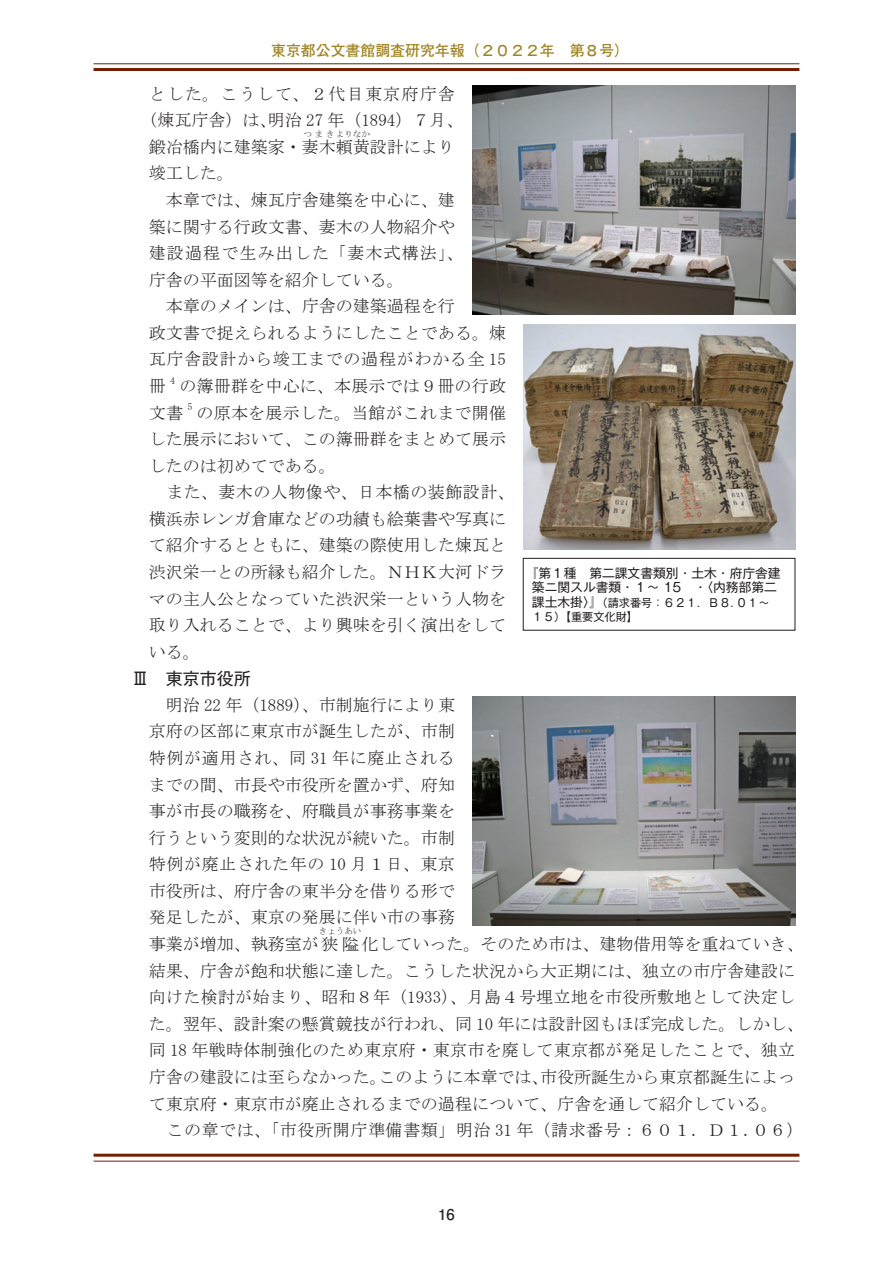
<style>
.page{position:relative;width:893px;height:1263px;background:#fff}
.page>*{position:absolute;margin:0;border:0;box-sizing:border-box;transform-origin:0 0}
.t1{font:16.95px/26.5px "MS Mincho";color:#231f20}
.t2{font:16.95px "Gothic MB101 Pro";color:#231f20}
.t3{font:700 14.85px "Futo Go B101 Pr 5";color:#a18625}
.t4{font:700 14.85px "Futo Go B101 Pr 5";color:#231f20}
.t5{font:12.75px/14.9px "Gothic MB101 Pro";color:#231f20;text-align:center}
.t6{font:11.1px/14.1px "Gothic MB101 Pro";color:#231f20}
.t7{font:9.9px "MS Mincho";color:#231f20}
.t8{font:8.55px "MS Mincho";letter-spacing:.085em;color:#231f20}
.t9{font:8.55px "MS Mincho";color:#231f20}
.s1{font-size:12.75px}
</style>
<div class="page">
<hr style="left:94px;top:64px;width:705px;height:1px;background:#751d00">
<hr style="left:94px;top:68px;width:705px;height:3px;background:#751d00">
<hr style="left:94px;top:1161px;width:705px;height:1px;background:#751d00">
<hr style="left:94px;top:1154px;width:705px;height:3px;background:#751d00">
<img style="left:472px;top:85px;width:323px;height:230px">
<div style="left:523px;top:558px;width:272px;height:72px;border:1px solid #231f20"></div>
<img style="left:523px;top:324px;width:272px;height:226px">
<img style="left:472px;top:696px;width:323px;height:230px">
<p class="t3" style="left:271px;top:38px;width:360px">東京都公文書館調査研究年報（２０２２年　第８号）</p>
<p class="t1" style="left:140px;top:80px;width:325px;text-align:center">とした。こうして、２代目東京府庁舎（煉瓦庁舎）は、明治 27 年（1894）７月、鍛冶橋内に建築家・妻木頼黄設計により</p>
<p class="t8" style="left:303px;top:130px;width:68px">つまきよりなか</p>
<p class="t1" style="left:149px;top:160px;width:359px">竣工した。<br>　本章では、煉瓦庁舎建築を中心に、建<br>築に関する行政文書、妻木の人物紹介や<br>建設過程で生み出した「妻木式構法」、<br>庁舎の平面図等を紹介している。<br>　本章のメインは、庁舎の建築過程を行<br>政文書で捉えられるようにしたことである。煉瓦庁舎設計から竣工までの過程がわかる全 15冊</p>
<p class="t7" style="left:170px;top:375px;width:6px">4</p>
<p class="t1" style="left:149px;top:373px;width:359px;text-indent:31px">の簿冊群を中心に、本展示では９冊の行政文書</p>
<p class="t7" style="left:187px;top:402px;width:6px">5</p>
<p class="t1" style="left:149px;top:399px;width:367px;text-indent:48px">の原本を展示した。当館がこれまで開催した展示において、この簿冊群をまとめて展示したのは初めてである。<br>　また、妻木の人物像や、日本橋の装飾設計、横浜赤レンガ倉庫などの功績も絵葉書や写真にて紹介するとともに、建築の際使用した煉瓦と渋沢栄一との所縁も紹介した。ＮＨＫ大河ドラマの主人公となっていた渋沢栄一という人物を取り入れることで、より興味を引く演出をしている。</p>
<p class="t2" style="left:132px;top:664px;width:121px">Ⅲ　東京市役所</p>
<p class="t1" style="left:149px;top:691px;width:656px">　明治 22 年（1889）、市制施行により東<br>京府の区部に東京市が誕生したが、市制<br>特例が適用され、同 31 年に廃止される<br>までの間、市長や市役所を置かず、府知<br>事が市長の職務を、府職員が事務事業を<br>行うという変則的な状況が続いた。市制<br>特例が廃止された年の 10 月１日、東京<br>市役所は、府庁舎の東半分を借りる形で<br>発足したが、東京の発展に伴い市の事務<br>事業が増加、執務室が狭隘化していった。そのため市は、建物借用等を重ねていき、</p>
<p class="t5" style="left:526px;top:563px;width:257px">『第１種　第二課文書類別・土木・府庁舎建築ニ関スル書類・１～ 15　・〈内務部第二</p>
<p class="t6" style="left:532px;top:594px;width:239px"><span class="s1">課土木掛〉』</span>（請求番号：６２１．Ｂ８．０１～<br>１５）【重要文化財】</p>
<p class="t9" style="left:319px;top:927px;width:44px">きょうあい</p>
<p class="t1" style="left:149px;top:957px;width:656px">結果、庁舎が飽和状態に達した。こうした状況から大正期には、独立の市庁舎建設に向けた検討が始まり、昭和８年（1933）、月島４号埋立地を市役所敷地として決定した。翌年、設計案の懸賞競技が行われ、同 10 年には設計図もほぼ完成した。しかし、同 18 年戦時体制強化のため東京府・東京市を廃して東京都が発足したことで、独立庁舎の建設には至らなかった。このように本章では、市役所誕生から東京都誕生によって東京府・東京市が廃止されるまでの過程について、庁舎を通して紹介している。<br>　この章では、「市役所開庁準備書類」明治 31 年（請求番号：６０１．Ｄ１．０６）</p>
<p class="t4" style="left:438px;top:1202px;width:18px">16</p>
</div>
